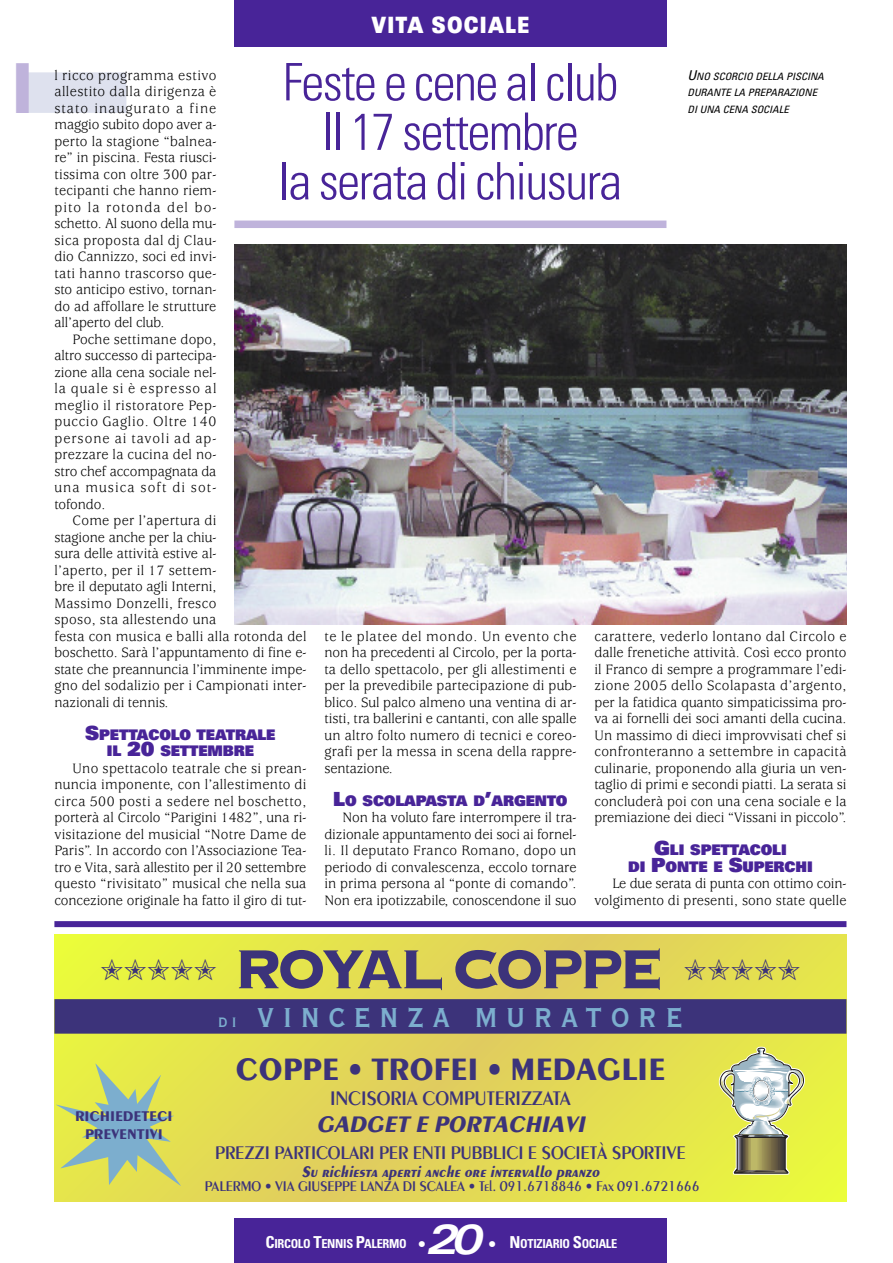
<style>
.page{position:relative;width:893px;height:1263px;background:#fff}
.page>*{position:absolute;margin:0;border:0;box-sizing:border-box;transform-origin:0 0}
.t1{font:900 expanded 69px "Univers";color:#bfb3db;scale:.6 1}
.t2{font:300 condensed 51.75px/49.5px "Univers";letter-spacing:-.03em;color:#482498;text-align:center}
.t3{font:italic 700 expanded 42px "Univers";color:#fff}
.t4{font:36px "Carta";color:#3c337a;scale:.95 1}
.t5{font:36px "Copperplate Thirty BC";letter-spacing:.25em;color:#7caece;scale:.95 1}
.t6{font:700 33px "Peignot";letter-spacing:-.005em;color:#3c337a;scale:.95 1}
.t7{font:italic 700 24px "Peignot";color:#3c337a;scale:.95 1}
.t8{font:900 expanded 22.5px "Univers";letter-spacing:.085em;color:#fff;scale:.65 1}
.t9{font:600 21px "Peignot";letter-spacing:-.005em;color:#3c337a;scale:.95 1}
.t10{font:600 19.5px "Peignot";letter-spacing:-.005em;color:#3c337a;scale:.95 1}
.t11{font:italic 700 16.5px "Peignot";color:#3c337a;scale:.95 1}
.t12{font:15px/16.5px "Usherwood";letter-spacing:-.005em;color:#000;text-align:justify;scale:.95 1}
.t13{font:600 15px "Peignot";letter-spacing:-.005em;color:#3c337a;scale:.95 1}
.t14{font:700 15px/18px "Peignot";letter-spacing:-.005em;color:#3c337a;text-align:center;scale:.95 1}
.t15{font:900 14.7px/16.5px "Univers";letter-spacing:-.01em;color:#482498;text-align:center}
.t16{font:700 condensed 12.3px "Univers";letter-spacing:-.025em;color:#fff}
.t17{font:italic condensed 10.2px/16.5px "Univers";letter-spacing:-.005em;color:#000;scale:1.07 1}
.s1{font-size:19.5px}
.s2{font-size:13.5px}
.s3{font-family:"Copperplate Thirty Three BC";font-size:72px}
.s4{font-size:18px}
.s5{font-size:16.5px}
.s6{font-weight:900;font-stretch:normal;font-size:16.5px}
</style>
<div class="page">
<div style="left:18px;top:72px;width:108px;height:41px;background:#dee1ee"></div>
<div style="left:234px;top:221px;width:432px;height:7px;background:#bfb3db"></div>
<div style="left:234px;top:1218px;width:432px;height:45px;background:#482498"></div>
<div style="left:234px;top:0;width:432px;height:47px;background:#482498"></div>
<svg style="left:54px;top:935px;width:792px;height:267px"></svg>
<div style="left:54px;top:999px;width:792px;height:35px;background:#3c337a"></div>
<svg style="left:717px;top:1047px;width:89px;height:130px"></svg>
<div style="left:753px;top:1080px;width:16px;height:21px;border:1px solid #231f20;border-radius:50%"></div>
<div style="left:754px;top:1081px;width:15px;height:20px;border:1px solid #fff;border-radius:50%"></div>
<div style="left:54px;top:921px;width:792px;height:6px;background:#482498"></div>
<img style="left:234px;top:245px;width:612px;height:379px">
<svg style="left:56px;top:1063px;width:125px;height:123px"></svg>
<h3 class="t8" style="left:371px;top:17px;width:245px">VITA SOCIALE</h3>
<h1 class="t1" style="left:13px;top:63px;width:34px">I</h1>
<p class="t12" style="left:54px;top:68px;width:172px">l ricco programma estivo allestito dalla dirigenza è stato inaugurato a fine maggio subito dopo aver a&shy;perto la stagione “balnea&shy;re” in piscina. Festa riusci&shy;tissima con oltre 300 par&shy;tecipanti che hanno riem&shy;pito la rotonda del bo&shy;schetto. Al suono della mu&shy;sica proposta dal dj Clau&shy;dio Cannizzo, soci ed invi&shy;tati hanno trascorso que&shy;sto anticipo estivo, tornan&shy;do ad affollare le strutture all’aperto del club.</p>
<p class="t12" style="left:54px;top:332px;width:172px;text-indent:18px">Poche settimane dopo, altro successo di partecipa&shy;zione alla cena sociale nel&shy;la quale si è espresso al meglio il ristoratore Pep&shy;puccio Gaglio. Oltre 140 persone ai tavoli ad ap&shy;prezzare la cucina del no&shy;stro chef accompagnata da una musica soft di sot&shy;tofondo.</p>
<p class="t12" style="left:54px;top:514px;width:267px;text-align:left;text-indent:18px">Come per l’apertura di<br>stagione anche per la chiu-<br>sura delle attività estive al-<br>l’aperto, per il 17 settem-<br>bre il deputato agli Interni,<br>Massimo Donzelli, fresco<br>sposo, sta allestendo una<br>festa con musica e balli alla rotonda del boschetto. Sarà l’appuntamento di fine e&shy;state che preannuncia l’imminente impe&shy;gno del sodalizio per i Campionati inter&shy;nazionali di tennis.</p>
<p class="t15" style="left:85px;top:727px;width:192px"><span class="s1">S</span>PETTACOLO TEATRALE<br>IL <span class="s1">20</span> SETTEMBRE</p>
<p class="t12" style="left:54px;top:761px;width:267px;text-indent:18px">Uno spettacolo teatrale che si prean&shy;nuncia imponente, con l’allestimento di circa 500 posti a sedere nel boschetto, porterà al Circolo “Parigini 1482”, una ri&shy;visitazione del musicial “Notre Dame de Paris”. In accordo con l’Associazione Tea&shy;tro e Vita, sarà allestito per il 20 settembre questo “rivisitato” musical che nella sua concezione originale ha fatto il giro di tut-</p>
<h2 class="t2" style="left:279px;top:62px;width:345px">Feste e cene al club<br>Il 17 settembre<br>la serata di chiusura</h2>
<p class="t17" style="left:687px;top:68px;width:129px"><span class="s2">U</span>NO SCORCIO DELLA PISCINA<br>DURANTE LA PREPARAZIONE<br>DI UNA CENA SOCIALE</p>
<p class="t12" style="left:324px;top:629px;width:267px">te le platee del mondo. Un evento che non ha precedenti al Circolo, per la porta&shy;ta dello spettacolo, per gli allestimenti e per la prevedibile partecipazione di pub&shy;blico. Sul palco almeno una ventina di ar&shy;tisti, tra ballerini e cantanti, con alle spalle un altro folto numero di tecnici e coreo&shy;grafi per la messa in scena della rappre&shy;sentazione.</p>
<p class="t15" style="left:333px;top:793px;width:236px"><span class="s1">L</span>O SCOLAPASTA D<span class="s1">’</span>ARGENTO</p>
<p class="t12" style="left:324px;top:811px;width:267px;text-indent:18px">Non ha voluto fare interrompere il tra&shy;dizionale appuntamento dei soci ai fornel&shy;li. Il deputato Franco Romano, dopo un periodo di convalescenza, eccolo tornare in prima persona al “ponte di comando”.<br>Non era ipotizzabile, conoscendone il suo</p>
<p class="t12" style="left:594px;top:629px;width:267px">carattere, vederlo lontano dal Circolo e dalle frenetiche attività. Così ecco pronto il Franco di sempre a programmare l’edi&shy;zione 2005 dello Scolapasta d’argento, per la fatidica quanto simpaticissima pro&shy;va ai fornelli dei soci amanti della cucina.<br>Un massimo di dieci improvvisati chef si confronteranno a settembre in capacità culinarie, proponendo alla giuria un ven&shy;taglio di primi e secondi piatti. La serata si concluderà poi con una cena sociale e la premiazione dei dieci “Vissani in piccolo”.</p>
<p class="t15" style="left:628px;top:843px;width:186px"><span class="s1">G</span>LI SPETTACOLI<br>DI <span class="s1">P</span>ONTE E <span class="s1">S</span>UPERCHI</p>
<p class="t12" style="left:594px;top:877px;width:267px;text-align:right">Le due serata di punta con ottimo coin&shy;volgimento di presenti, sono state quelle</p>
<h3 class="t4" style="left:100px;top:950px;width:739px">----- <span class="s3">ROYALCOPPE</span> -----</h3>
<h3 class="t5" style="left:218px;top:994px;width:491px"><span class="s4">DI</span> VINCENZA MURATORE</h3>
<h3 class="t6" style="left:235px;top:1056px;width:454px">COPPE • TROFEI • MEDAGLIE</h3>
<h3 class="t9" style="left:330px;top:1090px;width:255px">INCISORIA COMPUTERIZZATA</h3>
<h3 class="t7" style="left:316px;top:1115px;width:289px">GADGET E PORTACHIAVI</h3>
<h3 class="t10" style="left:215px;top:1145px;width:497px">PREZZI PARTICOLARI PER ENTI PUBBLICI E SOCIETÀ SPORTIVE</h3>
<p class="t11" style="left:301px;top:1165px;width:318px">Su richiesta aperti anche ore intervallo pranzo</p>
<p class="t13" style="left:205px;top:1181px;width:522px">PALERMO • VIA GIUSEPPE LANZA DI SCALEA • Tel. 091.6718846 • Fax 091.6721666</p>
<p class="t14" style="left:75px;top:1109px;width:104px">RICHIEDETECI<br>PREVENTIVI</p>
<p class="t16" style="left:265px;top:1239px;width:162px"><span class="s5">C</span>IRCOLO <span class="s5">T</span>ENNIS <span class="s5">P</span>ALERMO <span class="s6">•</span></p>
<h3 class="t3" style="left:426px;top:1224px;width:57px">20</h3>
<p class="t16" style="left:488px;top:1239px;width:131px"><span class="s6">•</span> <span class="s5">N</span>OTIZIARIO <span class="s5">S</span>OCIALE</p>
</div>
